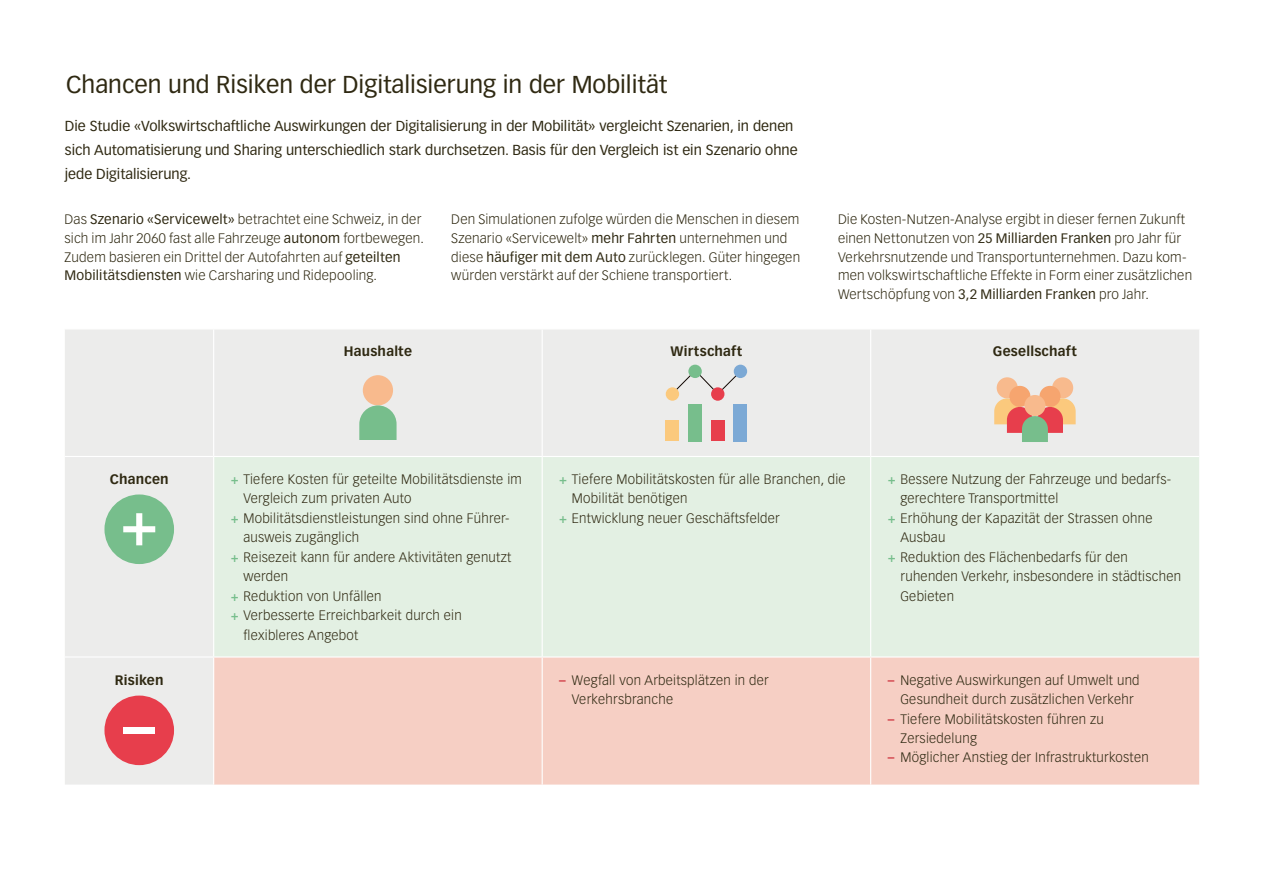
<style>
.page{position:relative;width:1263px;height:893px;background:#fff}
.page>*{position:absolute;margin:0;border:0;box-sizing:border-box;transform-origin:0 0}
.t1{font:24px "Vectora LT Std";color:#2f2912}
.t2{font:14.25px/24px "Vectora LT Std";color:#2f2912}
.t3{font:300 13.5px/18.8px "Vectora LT Std";letter-spacing:.02em;color:#2f2912}
.t4{font:700 13.5px "Vectora LT Std";letter-spacing:.015em;color:#2f2912}
.s1{font-weight:400}
.s2{font-weight:700;color:#77be8c}
.s3{font-weight:700;color:#d03c45}
</style>
<div class="page">
<div style="left:65px;top:329px;width:148px;height:456px;background:#ececeb"></div>
<div style="left:214px;top:329px;width:985px;height:127px;background:#ececeb"></div>
<div style="left:214px;top:457px;width:985px;height:199px;background:#e3f0e3"></div>
<div style="left:214px;top:658px;width:985px;height:127px;background:#f6cfc4"></div>
<hr style="left:542px;top:329px;width:1px;height:127px;background:#fff">
<hr style="left:870px;top:329px;width:1px;height:127px;background:#fff">
<hr style="left:65px;top:456px;width:149px;height:1px;background:#fff">
<hr style="left:542px;top:457px;width:1px;height:199px;background:#fff">
<hr style="left:870px;top:457px;width:1px;height:199px;background:#fff">
<hr style="left:65px;top:656px;width:149px;height:2px;background:#fff">
<hr style="left:542px;top:658px;width:1px;height:127px;background:#fff">
<hr style="left:870px;top:658px;width:1px;height:127px;background:#fff">
<div style="left:363px;top:375px;width:30px;height:30px;background:#f8ba8d;border-radius:50%"></div>
<svg style="left:359px;top:405px;width:38px;height:35px"></svg>
<svg style="left:671px;top:369px;width:70px;height:26px;background:#e3e3e2"></svg>
<div style="left:666px;top:421px;width:13px;height:20px;background:#fbc97d"></div>
<div style="left:734px;top:404px;width:13px;height:37px;background:#7ca9d5"></div>
<div style="left:688px;top:404px;width:14px;height:37px;background:#77be8c"></div>
<div style="left:711px;top:421px;width:13px;height:20px;background:#e73e4c"></div>
<div style="left:666px;top:387px;width:13px;height:14px;background:#fbc97d;border-radius:50%"></div>
<div style="left:711px;top:387px;width:13px;height:14px;background:#e73e4c;border-radius:50%"></div>
<div style="left:688px;top:365px;width:14px;height:13px;background:#77be8c;border-radius:50%"></div>
<div style="left:734px;top:365px;width:13px;height:13px;background:#7ca9d5;border-radius:50%"></div>
<div style="left:1052px;top:377px;width:21px;height:21px;background:#f8ba8d;border-radius:50%"></div>
<div style="left:997px;top:377px;width:21px;height:21px;background:#f8ba8d;border-radius:50%"></div>
<div style="left:1039px;top:386px;width:21px;height:21px;background:#f6a56f;border-radius:50%"></div>
<div style="left:1009px;top:386px;width:21px;height:21px;background:#f6a56f;border-radius:50%"></div>
<div style="left:1024px;top:395px;width:21px;height:21px;background:#f8ba8d;border-radius:50%"></div>
<svg style="left:994px;top:398px;width:82px;height:44px;background:#dcaa8d"></svg>
<div style="left:104px;top:494px;width:70px;height:70px;background:#77be8c;border-radius:50%"></div>
<svg style="left:123px;top:513px;width:32px;height:32px"></svg>
<div style="left:104px;top:696px;width:70px;height:69px;background:#e73e4c;border-radius:50%"></div>
<div style="left:123px;top:727px;width:32px;height:6px;background:#fff"></div>
<h1 class="t1" style="left:66px;top:70px;width:603px">Chancen und Risiken der Digitalisierung in der Mobilität</h1>
<p class="t2" style="left:65px;top:114px;width:734px">Die Studie «Volkswirtschaftliche Auswirkungen der Digitalisierung in der Mobilität» vergleicht Szenarien, in denen sich Automatisierung und Sharing unterschiedlich stark durchsetzen. Basis für den Vergleich ist ein Szenario ohne jede Digitalisierung.</p>
<p class="t3" style="left:65px;top:210px;width:361px">Das <span class="s1">Szenario «Servicewelt»</span> betrachtet eine Schweiz, in der sich im Jahr 2060 fast alle Fahrzeuge <span class="s1">autonom</span> fortbewegen.<br>Zudem basieren ein Drittel der Autofahrten auf <span class="s1">geteilten Mobilitätsdiensten</span> wie Carsharing und Ridepooling.</p>
<p class="t3" style="left:451px;top:210px;width:350px">Den Simulationen zufolge würden die Menschen in diesem Szenario «Servicewelt» <span class="s1">mehr Fahrten</span> unternehmen und diese <span class="s1">häufiger mit dem Auto</span> zurücklegen. Güter hingegen würden verstärkt auf der Schiene transportiert.</p>
<p class="t3" style="left:838px;top:210px;width:356px">Die Kosten-Nutzen-Analyse ergibt in dieser fernen Zukunft einen Nettonutzen von <span class="s1">25 Milliarden Franken</span> pro Jahr für Verkehrsnutzende und Transportunternehmen. Dazu kom&shy;men volkswirtschaftliche Effekte in Form einer zusätzlichen Wertschöpfung von <span class="s1">3,2 Milliarden Franken</span> pro Jahr.</p>
<p class="t4" style="left:344px;top:343px;width:70px">Haushalte</p>
<p class="t4" style="left:671px;top:343px;width:73px">Wirtschaft</p>
<p class="t4" style="left:993px;top:343px;width:85px">Gesellschaft</p>
<p class="t4" style="left:110px;top:471px;width:61px">Chancen</p>
<p class="t3" style="left:231px;top:470px;width:293px"><span class="s2">+</span> Tiefere Kosten für geteilte Mobilitätsdienste im</p>
<p class="t3" style="left:243px;top:489px;width:170px">Vergleich zum privaten Auto</p>
<p class="t3" style="left:231px;top:509px;width:279px"><span class="s2">+</span> Mobilitätsdienstleistungen sind ohne Führer-</p>
<p class="t3" style="left:243px;top:528px;width:117px">ausweis zugänglich</p>
<p class="t3" style="left:231px;top:548px;width:282px"><span class="s2">+</span> Reisezeit kann für andere Aktivitäten genutzt</p>
<p class="t3" style="left:243px;top:567px;width:46px">werden</p>
<p class="t3" style="left:231px;top:587px;width:152px"><span class="s2">+</span> Reduktion von Unfällen</p>
<p class="t3" style="left:231px;top:606px;width:233px"><span class="s2">+</span> Verbesserte Erreichbarkeit durch ein</p>
<p class="t3" style="left:243px;top:626px;width:116px">flexibleres Angebot</p>
<p class="t3" style="left:559px;top:470px;width:288px"><span class="s2">+</span> Tiefere Mobilitätskosten für alle Branchen, die</p>
<p class="t3" style="left:572px;top:489px;width:117px">Mobilität benötigen</p>
<p class="t3" style="left:559px;top:509px;width:222px"><span class="s2">+</span> Entwicklung neuer Geschäftsfelder</p>
<p class="t3" style="left:888px;top:470px;width:284px"><span class="s2">+</span> Bessere Nutzung der Fahrzeuge und bedarfs-</p>
<p class="t3" style="left:900px;top:489px;width:159px">gerechtere Transportmittel</p>
<p class="t3" style="left:888px;top:509px;width:266px"><span class="s2">+</span> Erhöhung der Kapazität der Strassen ohne</p>
<p class="t3" style="left:900px;top:528px;width:46px">Ausbau</p>
<p class="t3" style="left:888px;top:548px;width:242px"><span class="s2">+</span> Reduktion des Flächenbedarfs für den</p>
<p class="t3" style="left:900px;top:567px;width:282px">ruhenden Verkehr, insbesondere in städtischen</p>
<p class="t3" style="left:900px;top:587px;width:55px">Gebieten</p>
<p class="t4" style="left:115px;top:671px;width:50px">Risiken</p>
<p class="t3" style="left:572px;top:670px;width:198px;line-height:19.5px;text-indent:-13px"><span class="s3">–</span> Wegfall von Arbeitsplätzen in der<br>Verkehrsbranche</p>
<p class="t3" style="left:888px;top:670px;width:253px;line-height:19.5px;text-align:center"><span class="s3">–</span> Negative Auswirkungen auf Umwelt und<br>Gesundheit durch zusätzlichen Verkehr</p>
<p class="t3" style="left:900px;top:709px;width:205px;line-height:19.5px;text-indent:-13px"><span class="s3">–</span> Tiefere Mobilitätskosten führen zu<br>Zersiedelung</p>
<p class="t3" style="left:888px;top:748px;width:263px"><span class="s3">–</span> Möglicher Anstieg der Infrastrukturkosten</p>
</div>
